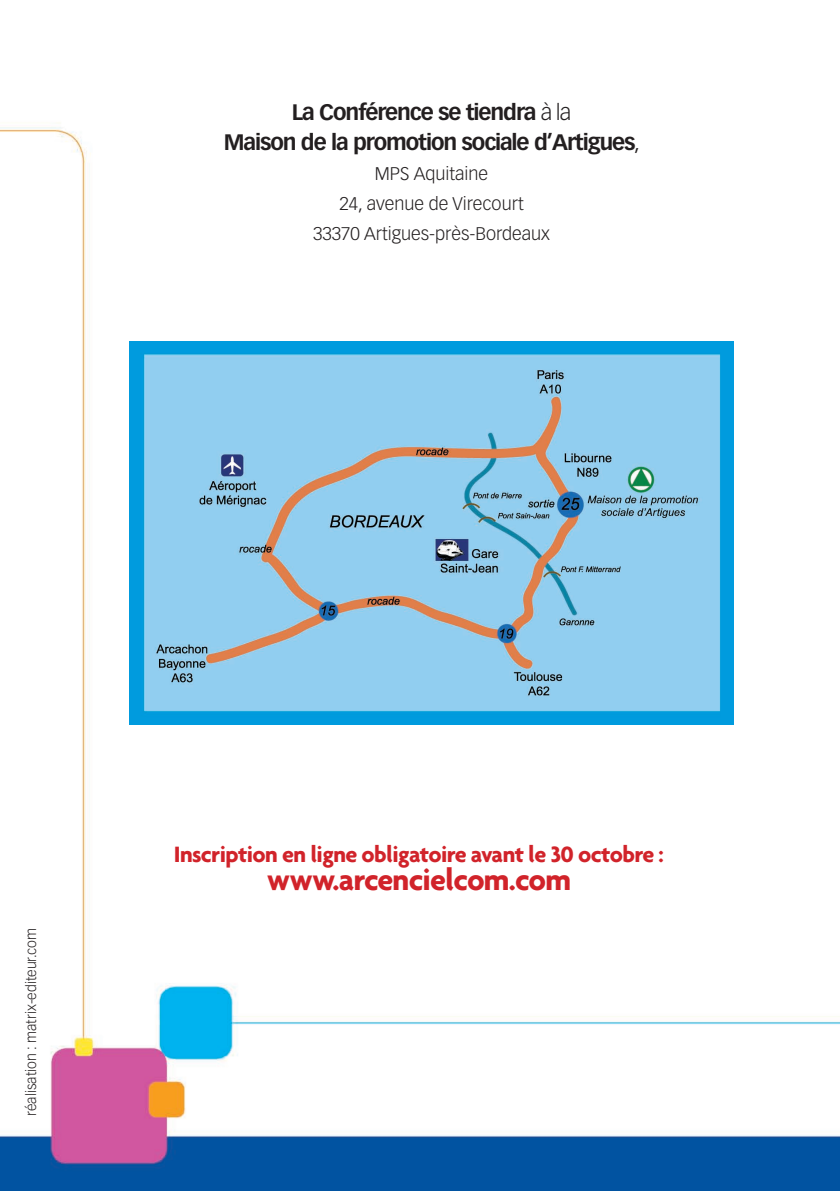
<style>
.page{position:relative;width:840px;height:1191px;background:#fff}
.page>*{position:absolute;margin:0;border:0;box-sizing:border-box;transform-origin:0 0}
.t1{font:700 32px "Agenda";letter-spacing:-.025em;color:#d1232a}
.t2{font:700 24px "Agenda";letter-spacing:-.025em;color:#d1232a}
.t3{font:700 22px/30px "Vectora LH";letter-spacing:-.05em;color:#231f20;text-align:center}
.t4{font:300 18px/30px "Vectora LH";color:#231f20;text-align:center}
.t5{font:300 14px "Vectora LH";color:#231f20}
.s1{font-weight:300}
</style>
<div class="page">
<img style="left:0;top:127px;width:839px;height:1064px">
<div style="left:108px;top:324px;width:659px;height:445px;background:#fff"></div>
<img style="left:129px;top:341px;width:604px;height:383px">
<p class="t3" style="left:224px;top:97px;width:417px">La Conférence se tiendra <span class="s1">à la<br></span>Maison de la promotion sociale d’Artigues<span class="s1">,</span></p>
<p class="t4" style="left:313px;top:158px;width:238px">MPS Aquitaine<br>24, avenue de Virecourt<br>33370 Artigues-près-Bordeaux</p>
<p class="t5" style="left:23px;top:1116px;width:190px;rotate:-90deg">réalisation : matrix-editeur.com</p>
<p class="t2" style="left:174px;top:840px;width:491px">Inscription en ligne obligatoire avant le 30 octobre :</p>
<h1 class="t1" style="left:266px;top:860px;width:305px">www.arcencielcom.com</h1>
</div>
